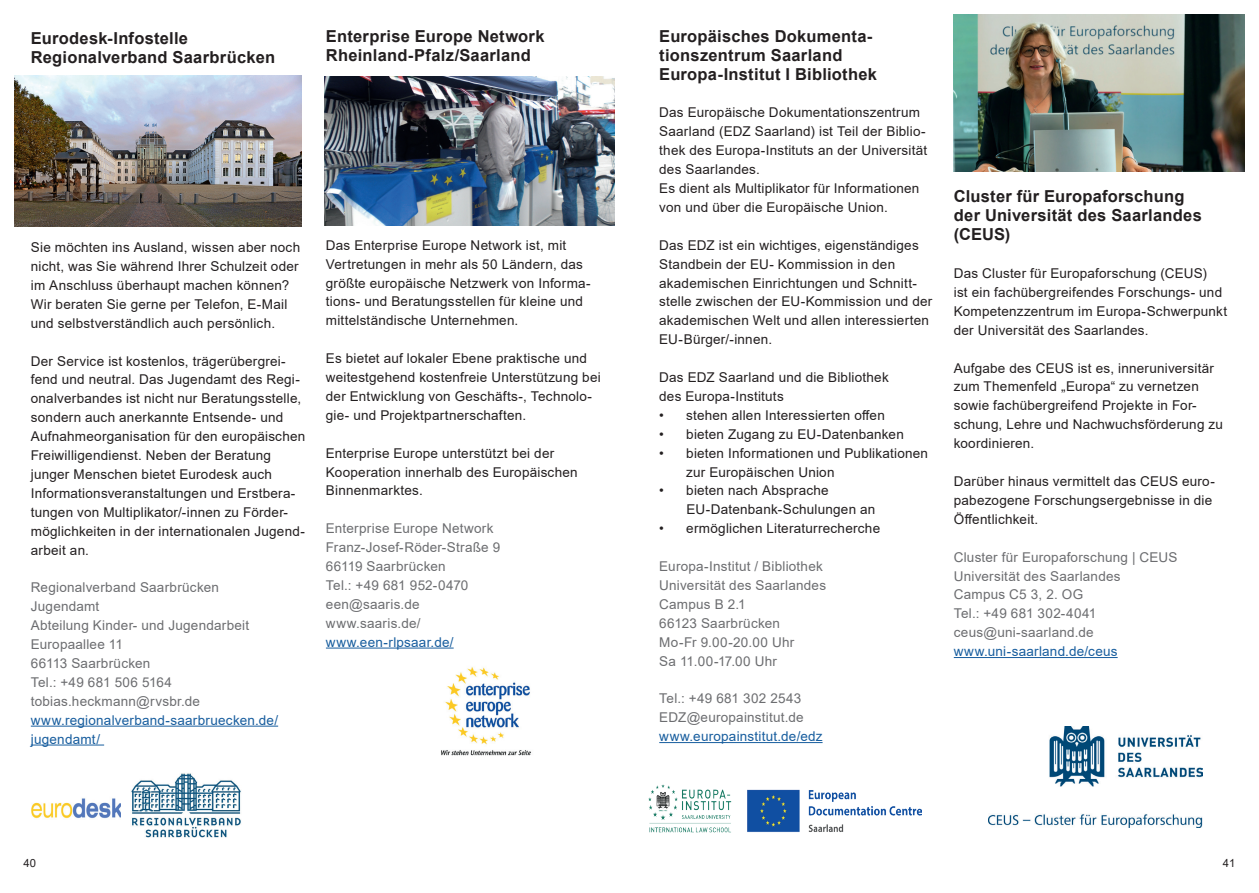
<style>
.page{position:relative;width:1259px;height:893px;background:#fff}
.page>*{position:absolute;margin:0;border:0;box-sizing:border-box;transform-origin:0 0}
.t1{font:700 16.5px/18.9px "Arial";letter-spacing:.015em;color:#231f20}
.t2{font:13.5px/18.9px "Arial";letter-spacing:.015em;color:#231f20}
.t3{font:13.5px/18.9px "Arial";letter-spacing:.015em;color:#6c6d70}
.t4{font:13.5px/18.9px "Arial";letter-spacing:.015em;color:#175d9e}
.t5{font:11.25px "Arial";color:#231f20}
</style>
<div class="page">
<hr style="left:31px;top:726px;width:247px;height:1px;background:#175d9e">
<hr style="left:31px;top:744px;width:73px;height:1px;background:#175d9e">
<hr style="left:326px;top:648px;width:128px;height:1px;background:#175d9e">
<img style="left:15px;top:75px;width:287px;height:152px">
<img style="left:31px;top:798px;width:90px;height:21px">
<hr style="left:659px;top:742px;width:163px;height:1px;background:#175d9e">
<hr style="left:954px;top:657px;width:163px;height:1px;background:#175d9e">
<img style="left:954px;top:15px;width:290px;height:157px">
<img style="left:988px;top:726px;width:214px;height:101px">
<img style="left:131px;top:773px;width:110px;height:65px">
<img style="left:648px;top:785px;width:273px;height:47px">
<img style="left:324px;top:76px;width:290px;height:149px">
<img style="left:441px;top:667px;width:90px;height:89px">
<p class="t1" style="left:31px;top:29px;width:246px">Eurodesk-Infostelle<br>Regionalverband Saarbrücken</p>
<p class="t1" style="left:326px;top:27px;width:220px">Enterprise Europe Network<br>Rheinland-Pfalz/Saarland</p>
<p class="t2" style="left:31px;top:238px;width:271px">Sie möchten ins Ausland, wissen aber noch nicht, was Sie während Ihrer Schulzeit oder im Anschluss überhaupt machen können?<br>Wir beraten Sie gerne per Telefon, E-Mail und selbstverständlich auch persönlich.</p>
<p class="t2" style="left:31px;top:351px;width:276px">Der Service ist kostenlos, trägerübergrei&shy;fend und neutral. Das Jugendamt des Regi&shy;onalverbandes ist nicht nur Beratungsstelle, sondern auch anerkannte Entsende- und Aufnahmeorganisation für den europäischen Freiwilligendienst. Neben der Beratung junger Menschen bietet Eurodesk auch Informationsveranstaltungen und Erstbera&shy;tungen von Multiplikator/-innen zu Förder&shy;möglichkeiten in der internationalen Jugend&shy;arbeit an.</p>
<p class="t3" style="left:31px;top:578px;width:220px">Regionalverband Saarbrücken<br>Jugendamt<br>Abteilung Kinder- und Jugendarbeit<br>Europaallee 11<br>66113 Saarbrücken<br>Tel.: +49 681 506 5164 tobias.heckmann@rvsbr.de</p>
<p class="t4" style="left:31px;top:710px;width:249px">www.regionalverband-saarbruecken.de/ jugendamt/</p>
<p class="t2" style="left:326px;top:235px;width:266px">Das Enterprise Europe Network ist, mit Vertretungen in mehr als 50 Ländern, das größte europäische Netzwerk von Informa&shy;tions- und Beratungsstellen für kleine und mittelständische Unternehmen.</p>
<p class="t2" style="left:326px;top:349px;width:276px">Es bietet auf lokaler Ebene praktische und weitestgehend kostenfreie Unterstützung bei der Entwicklung von Geschäfts-, Technolo&shy;gie- und Projektpartnerschaften.</p>
<p class="t2" style="left:326px;top:443px;width:253px">Enterprise Europe unterstützt bei der<br>Kooperation innerhalb des Europäischen<br>Binnenmarktes.</p>
<p class="t3" style="left:326px;top:519px;width:176px">Enterprise Europe Network<br>Franz-Josef-Röder-Straße 9<br>66119 Saarbrücken<br>Tel.: +49 681 952-0470 een@saaris.de www.saaris.de/</p>
<p class="t4" style="left:326px;top:632px;width:129px">www.een-rlpsaar.de/</p>
<p class="t1" style="left:659px;top:27px;width:219px">Europäisches Dokumenta&shy;tionszentrum Saarland<br>Europa-Institut I Bibliothek</p>
<p class="t2" style="left:659px;top:103px;width:269px">Das Europäische Dokumentationszentrum Saarland (EDZ Saarland) ist Teil der Biblio&shy;thek des Europa-Instituts an der Universität des Saarlandes.<br>Es dient als Multiplikator für Informationen von und über die Europäische Union.</p>
<p class="t2" style="left:659px;top:235px;width:274px">Das EDZ ist ein wichtiges, eigenständiges Standbein der EU- Kommission in den akademischen Einrichtungen und Schnitt&shy;stelle zwischen der EU-Kommission und der akademischen Welt und allen interessierten EU-Bürger/-innen.</p>
<p class="t2" style="left:659px;top:368px;width:231px">Das EDZ Saarland und die Bibliothek des Europa-Instituts</p>
<p class="t2" style="left:659px;top:406px;width:227px">• stehen allen Interessierten offen</p>
<p class="t2" style="left:659px;top:424px;width:246px">• bieten Zugang zu EU-Datenbanken</p>
<p class="t2" style="left:686px;top:443px;width:243px;text-indent:-27px">• bieten Informationen und Publikationen zur Europäischen Union</p>
<p class="t2" style="left:686px;top:481px;width:190px;text-indent:-27px">• bieten nach Absprache<br>EU-Datenbank-Schulungen an</p>
<p class="t2" style="left:659px;top:519px;width:222px">• ermöglichen Literaturrecherche</p>
<p class="t3" style="left:659px;top:557px;width:168px">Europa-Institut / Bibliothek<br>Universität des Saarlandes<br>Campus B 2.1<br>66123 Saarbrücken<br>Mo-Fr 9.00-20.00 Uhr<br>Sa 11.00-17.00 Uhr</p>
<p class="t3" style="left:659px;top:689px;width:146px">Tel.: +49 681 302 2543<br>EDZ@europainstitut.de</p>
<p class="t4" style="left:659px;top:727px;width:165px">www.europainstitut.de/edz</p>
<p class="t1" style="left:954px;top:187px;width:249px">Cluster für Europaforschung der Universität des Saarlandes (CEUS)</p>
<p class="t2" style="left:954px;top:264px;width:275px">Das Cluster für Europaforschung (CEUS)<br>ist ein fachübergreifendes Forschungs- und Kompetenzzentrum im Europa-Schwerpunkt der Universität des Saarlandes.</p>
<p class="t2" style="left:954px;top:358px;width:271px">Aufgabe des CEUS ist es, inneruniversitär zum Themenfeld „Europa“ zu vernetzen sowie fachübergreifend Projekte in For&shy;schung, Lehre und Nachwuchsförderung zu koordinieren.</p>
<p class="t2" style="left:954px;top:472px;width:263px">Darüber hinaus vermittelt das CEUS euro&shy;pabezogene Forschungsergebnisse in die<br>Öffentlichkeit.</p>
<p class="t3" style="left:954px;top:547px;width:225px">Cluster für Europaforschung | CEUS<br>Universität des Saarlandes<br>Campus C5 3, 2. OG<br>Tel.: +49 681 302-4041 ceus@uni-saarland.de</p>
<p class="t4" style="left:954px;top:642px;width:165px">www.uni-saarland.de/ceus</p>
<p class="t5" style="left:24px;top:856px;width:14px">40</p>
<p class="t5" style="left:1223px;top:856px;width:14px">41</p>
</div>
